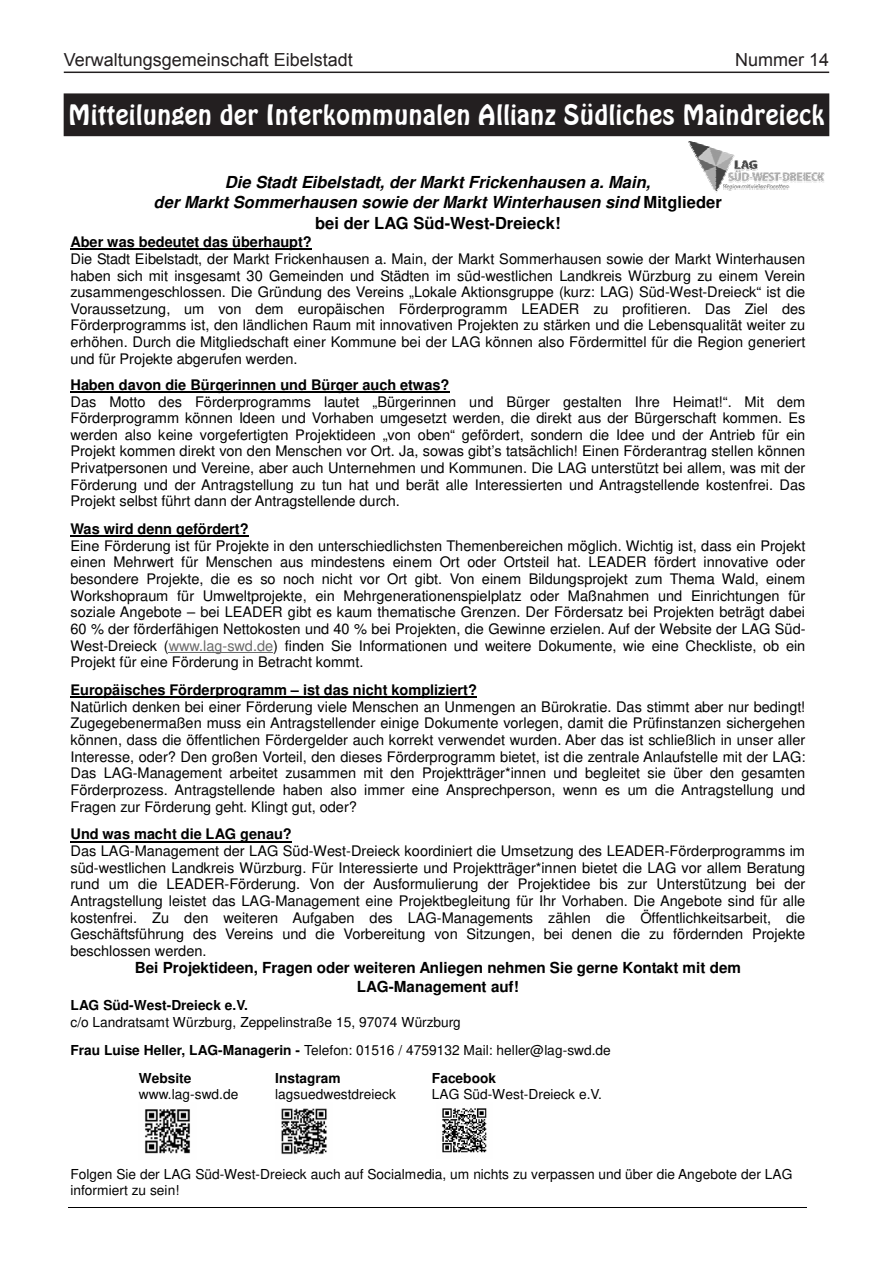
<style>
.page{position:relative;width:893px;height:1263px;background:#fff}
.page>*{position:absolute;margin:0;border:0;box-sizing:border-box;transform-origin:0 0}
.t1{font:27px "Hobo BT";color:#fff}
.t2{font:18px "Arial";color:#231f20}
.t3{font:italic 700 16.5px/20.5px "Helvetica";color:#000;text-align:center}
.t4{font:700 15.15px/18.8px "Helvetica";color:#000;text-align:center}
.t5{font:14.55px/16.6px "Helvetica";color:#000;text-align:justify}
.t6{font:700 14.55px "Helvetica";color:#000}
.t7{font:13.8px/15.9px "Helvetica";color:#000}
.t8{font:700 13.8px "Helvetica";color:#000}
.s1{font-style:normal}
.s2{color:#6a6a6a}
.s3{font-weight:700}
</style>
<div class="page">
<hr style="left:64px;top:72px;width:765px;height:1px;background:#231f20">
<div style="left:64px;top:94px;width:765px;height:42px;background:#231f20"></div>
<svg style="left:689px;top:141px;width:33px;height:11px"></svg>
<img style="left:694px;top:152px;width:32px;height:1px">
<img style="left:695px;top:153px;width:33px;height:1px">
<img style="left:695px;top:154px;width:37px;height:1px">
<img style="left:695px;top:155px;width:39px;height:3px">
<img style="left:697px;top:158px;width:36px;height:4px">
<svg style="left:701px;top:161px;width:124px;height:32px"></svg>
<hr style="left:70px;top:249px;width:242px;height:1px;background:#000">
<hr style="left:70px;top:391px;width:379px;height:2px;background:#000">
<hr style="left:70px;top:536px;width:179px;height:1px;background:#000">
<hr style="left:169px;top:652px;width:104px;height:1px;background:#6a6a6a">
<hr style="left:70px;top:697px;width:407px;height:1px;background:#000">
<hr style="left:70px;top:841px;width:222px;height:1px;background:#000">
<img style="left:145px;top:1109px;width:45px;height:45px">
<img style="left:281px;top:1108px;width:46px;height:47px">
<img style="left:442px;top:1108px;width:45px;height:45px">
<hr style="left:68px;top:1207px;width:739px;height:1px;background:#000">
<p class="t2" style="left:64px;top:48px;width:291px">Verwaltungsgemeinschaft Eibelstadt</p>
<p class="t2" style="left:735px;top:48px;width:96px">Nummer 14</p>
<h1 class="t1" style="left:68px;top:98px;width:758px">Mitteilungen der Interkommunalen Allianz Südliches Maindreieck</h1>
<p class="t3" style="left:154px;top:173px;width:570px">Die Stadt Eibelstadt, der Markt Frickenhausen a. Main,<br>der Markt Sommerhausen sowie der Markt Winterhausen sind <span class="s1">Mitglieder bei der LAG Süd-West-Dreieck!</span></p>
<p class="t6" style="left:70px;top:236px;width:243px">Aber was bedeutet das überhaupt?</p>
<p class="t5" style="left:70px;top:250px;width:737px">Die Stadt Eibelstadt, der Markt Frickenhausen a. Main, der Markt Sommerhausen sowie der Markt Winterhausen haben sich mit insgesamt 30 Gemeinden und Städten im süd-westlichen Landkreis Würzburg zu einem Verein zusammengeschlossen. Die Gründung des Vereins „Lokale Aktionsgruppe (kurz: LAG) Süd-West-Dreieck“ ist die Voraussetzung, um von dem europäischen Förderprogramm LEADER zu profitieren. Das Ziel des Förderprogramms ist, den ländlichen Raum mit innovativen Projekten zu stärken und die Lebensqualität weiter zu erhöhen. Durch die Mitgliedschaft einer Kommune bei der LAG können also Fördermittel für die Region generiert und für Projekte abgerufen werden.</p>
<p class="t6" style="left:70px;top:379px;width:381px">Haben davon die Bürgerinnen und Bürger auch etwas?</p>
<p class="t5" style="left:70px;top:393px;width:736px">Das Motto des Förderprogramms lautet „Bürgerinnen und Bürger gestalten Ihre Heimat!“. Mit dem Förderprogramm können Ideen und Vorhaben umgesetzt werden, die direkt aus der Bürgerschaft kommen. Es werden also keine vorgefertigten Projektideen „von oben“ gefördert, sondern die Idee und der Antrieb für ein Projekt kommen direkt von den Menschen vor Ort. Ja, sowas gibt’s tatsächlich! Einen Förderantrag stellen können Privatpersonen und Vereine, aber auch Unternehmen und Kommunen. Die LAG unterstützt bei allem, was mit der Förderung und der Antragstellung zu tun hat und berät alle Interessierten und Antragstellende kostenfrei. Das Projekt selbst führt dann der Antragstellende durch.</p>
<p class="t6" style="left:70px;top:523px;width:180px">Was wird denn gefördert?</p>
<p class="t5" style="left:70px;top:537px;width:737px">Eine Förderung ist für Projekte in den unterschiedlichsten Themenbereichen möglich. Wichtig ist, dass ein Projekt einen Mehrwert für Menschen aus mindestens einem Ort oder Ortsteil hat. LEADER fördert innovative oder besondere Projekte, die es so noch nicht vor Ort gibt. Von einem Bildungsprojekt zum Thema Wald, einem Workshopraum für Umweltprojekte, ein Mehrgenerationenspielplatz oder Maßnahmen und Einrichtungen für soziale Angebote – bei LEADER gibt es kaum thematische Grenzen. Der Fördersatz bei Projekten beträgt dabei 60 % der förderfähigen Nettokosten und 40 % bei Projekten, die Gewinne erzielen. Auf der Website der LAG Süd-West-Dreieck (<span class="s2">www.lag-swd.de</span>) finden Sie Informationen und weitere Dokumente, wie eine Checkliste, ob ein Projekt für eine Förderung in Betracht kommt.</p>
<p class="t6" style="left:70px;top:684px;width:408px">Europäisches Förderprogramm – ist das nicht kompliziert?</p>
<p class="t5" style="left:70px;top:698px;width:737px">Natürlich denken bei einer Förderung viele Menschen an Unmengen an Bürokratie. Das stimmt aber nur bedingt!<br>Zugegebenermaßen muss ein Antragstellender einige Dokumente vorlegen, damit die Prüfinstanzen sichergehen können, dass die öffentlichen Fördergelder auch korrekt verwendet wurden. Aber das ist schließlich in unser aller Interesse, oder? Den großen Vorteil, den dieses Förderprogramm bietet, ist die zentrale Anlaufstelle mit der LAG:<br>Das LAG-Management arbeitet zusammen mit den Projektträger*innen und begleitet sie über den gesamten Förderprozess. Antragstellende haben also immer eine Ansprechperson, wenn es um die Antragstellung und Fragen zur Förderung geht. Klingt gut, oder?</p>
<p class="t6" style="left:70px;top:829px;width:223px">Und was macht die LAG genau?</p>
<p class="t5" style="left:70px;top:843px;width:736px">Das LAG-Management der LAG Süd-West-Dreieck koordiniert die Umsetzung des LEADER-Förderprogramms im süd-westlichen Landkreis Würzburg. Für Interessierte und Projektträger*innen bietet die LAG vor allem Beratung rund um die LEADER-Förderung. Von der Ausformulierung der Projektidee bis zur Unterstützung bei der Antragstellung leistet das LAG-Management eine Projektbegleitung für Ihr Vorhaben. Die Angebote sind für alle kostenfrei. Zu den weiteren Aufgaben des LAG-Managements zählen die Öffentlichkeitsarbeit, die Geschäftsführung des Vereins und die Vorbereitung von Sitzungen, bei denen die zu fördernden Projekte beschlossen werden.</p>
<p class="t4" style="left:135px;top:960px;width:608px">Bei Projektideen, Fragen oder weiteren Anliegen nehmen Sie gerne Kontakt mit dem<br>LAG-Management auf!</p>
<p class="t8" style="left:70px;top:999px;width:179px">LAG Süd-West-Dreieck e.V.</p>
<p class="t7" style="left:70px;top:1014px;width:392px">c/o Landratsamt Würzburg, Zeppelinstraße 15, 97074 Würzburg</p>
<p class="t7" style="left:70px;top:1042px;width:542px"><span class="s3">Frau Luise Heller, LAG-Managerin -</span> Telefon: 01516 / 4759132 Mail: heller@lag-swd.de</p>
<p class="t8" style="left:139px;top:1073px;width:54px">Website</p>
<p class="t7" style="left:139px;top:1086px;width:101px">www.lag-swd.de</p>
<p class="t8" style="left:275px;top:1073px;width:67px">Instagram</p>
<p class="t7" style="left:275px;top:1086px;width:122px">lagsuedwestdreieck</p>
<p class="t8" style="left:432px;top:1073px;width:66px">Facebook</p>
<p class="t7" style="left:432px;top:1086px;width:172px">LAG Süd-West-Dreieck e.V.</p>
<p class="t7" style="left:70px;top:1166px;width:723px">Folgen Sie der LAG Süd-West-Dreieck auch auf Socialmedia, um nichts zu verpassen und über die Angebote der LAG informiert zu sein!</p>
</div>
